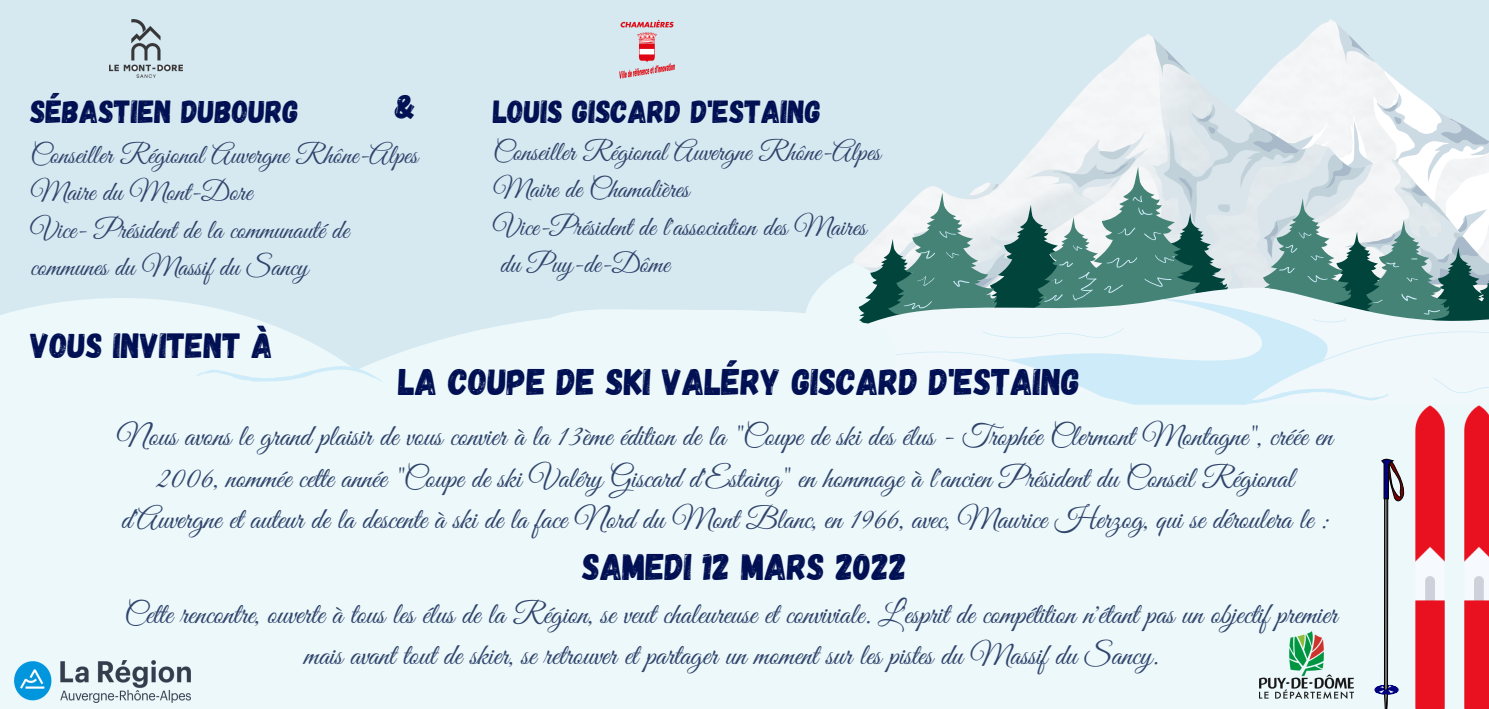
<style>
.page{position:relative;width:1489px;height:709px;background:#d6e9f1}
.page>*{position:absolute;margin:0;border:0;box-sizing:border-box;transform-origin:0 0}
.t1{font:37px "Gagalin";color:#011053}
.t2{font:35px "Gagalin";color:#011053}
.t3{font:32px "Gagalin";color:#011053}
.t4{font:30px/41.2px "Great Vibes";color:#30446c;text-align:center}
.t5{font:27.5px "Great Vibes";color:#30446c}
</style>
<div class="page">
<svg style="left:812px;top:266px;width:36px;height:32px"></svg>
<img style="left:109px;top:19px;width:73px;height:58px">
<img style="left:619px;top:19px;width:56px;height:60px">
<img style="left:1406px;top:405px;width:83px;height:304px">
<div style="left:461px;top:379px;width:938px;height:330px;background:#ecf8fa"></div>
<svg style="left:1374px;top:457px;width:32px;height:252px;background:#c6ced4"></svg>
<svg style="left:505px;top:298px;width:393px;height:136px;background:#e9f6f9"></svg>
<svg style="left:512px;top:299px;width:386px;height:125px;background:#eaf6f9"></svg>
<div style="left:0;top:298px;width:461px;height:411px;background:#ecf8fa"></div>
<svg style="left:196px;top:366px;width:188px;height:17px"></svg>
<svg style="left:853px;top:19px;width:636px;height:386px"></svg>
<img style="left:14px;top:661px;width:176px;height:41px">
<img style="left:1259px;top:631px;width:94px;height:67px">
<p class="t3" style="left:30px;top:91px;width:270px">SÉBASTIEN DUBOURG</p>
<p class="t3" style="left:493px;top:91px;width:329px">LOUIS GISCARD D'ESTAING</p>
<p class="t5" style="left:30px;top:139px;width:389px">Conseiller Régional Auvergne Rhône-Alpes</p>
<p class="t5" style="left:30px;top:177px;width:223px">Maire du Mont-Dore</p>
<p class="t5" style="left:30px;top:214px;width:320px">Vice- Président de la communauté de</p>
<p class="t5" style="left:30px;top:252px;width:279px">communes du Massif du Sancy</p>
<p class="t2" style="left:395px;top:84px;width:23px">&amp;</p>
<p class="t5" style="left:493px;top:136px;width:389px">Conseiller Régional Auvergne Rhône-Alpes</p>
<p class="t5" style="left:493px;top:174px;width:198px">Maire de Chamalières</p>
<p class="t5" style="left:493px;top:211px;width:375px">Vice-Président de l'association des Maires</p>
<p class="t5" style="left:500px;top:249px;width:171px">du Puy-de-Dôme</p>
<p class="t2" style="left:30px;top:323px;width:244px">VOUS INVITENT À</p>
<p class="t1" style="left:398px;top:357px;width:683px">LA COUPE DE SKI VALÉRY GISCARD D'ESTAING</p>
<p class="t4" style="left:117px;top:418px;width:1217px">Nous avons le grand plaisir de vous convier à la 13ème édition de la "Coupe de ski des élus - Trophée Clermont Montagne", créée en<br>2006, nommée cette année "Coupe de ski Valéry Giscard d'Estaing" en hommage à l'ancien Président du Conseil Régional d'Auvergne et auteur de la descente à ski de la face Nord du Mont Blanc, en 1966, avec, Maurice Herzog, qui se déroulera le :</p>
<p class="t1" style="left:583px;top:543px;width:326px">SAMEDI 12 MARS 2022</p>
<p class="t4" style="left:125px;top:595px;width:1214px">Cette rencontre, ouverte à tous les élus de la Région, se veut chaleureuse et conviviale. L'esprit de compétition n'étant pas un objectif premier mais avant tout de skier, se retrouver et partager un moment sur les pistes du Massif du Sancy.</p>
</div>
